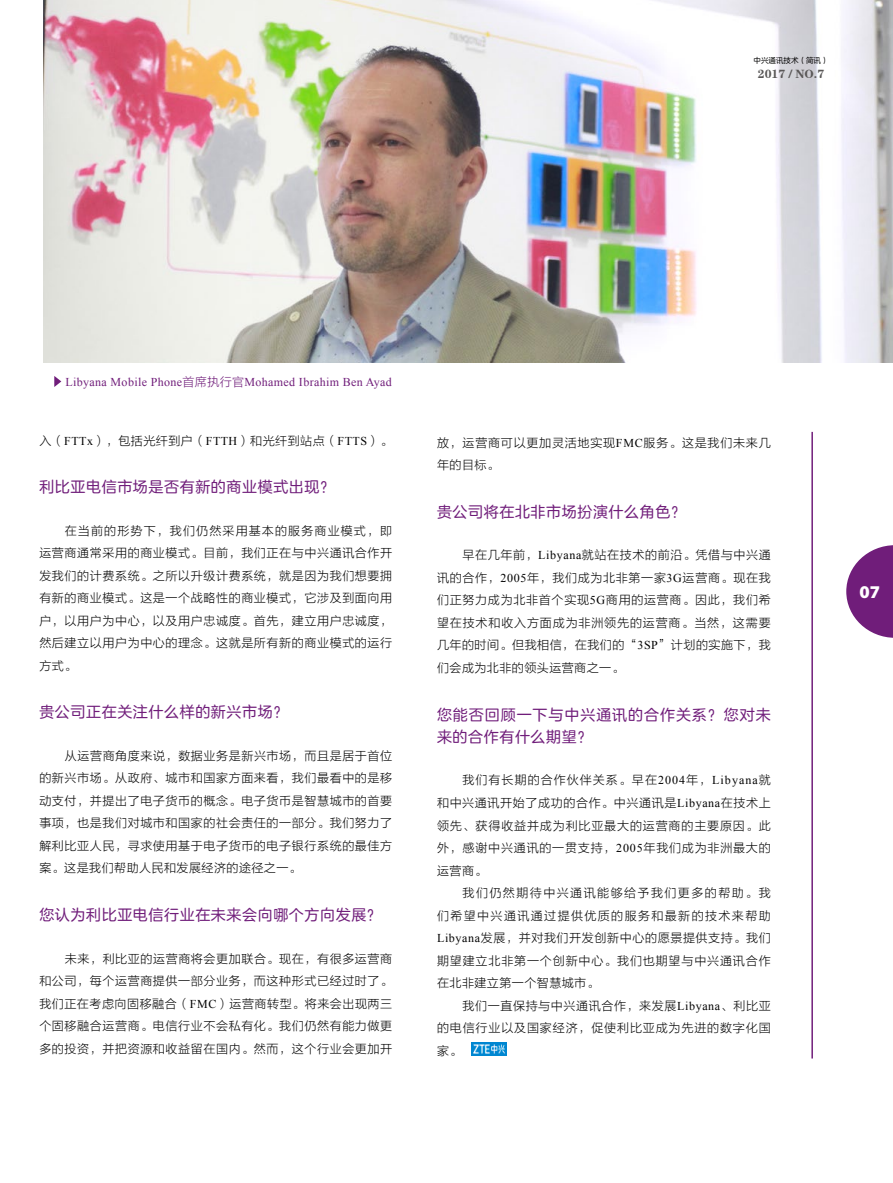
<style>
.page{position:relative;width:893px;height:1183px;background:#fff}
.page>*{position:absolute;margin:0;border:0;box-sizing:border-box;transform-origin:0 0}
.t1{font:900 18px "Myriad Pro";color:#fff}
.t2{font:15px "FZLANTY JW GB1 0";letter-spacing:.04em;color:#701d7a}
.t3{font:15px/22.5px "FZLANTY JW GB1 0";letter-spacing:.06em;color:#701d7a}
.t4{font:12px/22.5px "FZLTXHK GBK1 0";letter-spacing:.05em;color:#000;text-align:justify}
.t5{font:12px "Times New Roman";letter-spacing:.03em;color:#701d7a}
.t6{font:12px "FZCHYFW GB1 0";color:#595757}
.t7{font:7.5px "FZLANTY JW GB1 0";color:#000}
.s1{font-family:"FZLTXHK GBK1 0"}
.s2{font-family:"Times New Roman"}
</style>
<div class="page">
<img style="left:44px;top:0;width:849px;height:362px">
<svg style="left:846px;top:545px;width:47px;height:92px"></svg>
<hr style="left:811px;top:432px;width:2px;height:626px;background:#701d7a">
<svg style="left:54px;top:376px;width:7px;height:11px"></svg>
<img style="left:471px;top:1042px;width:36px;height:12px">
<p class="t7" style="left:754px;top:56px;width:76px">中兴通讯技术（简讯）</p>
<p class="t6" style="left:758px;top:66px;width:68px">2017 / NO.7</p>
<p class="t5" style="left:65px;top:374px;width:328px">Libyana Mobile Phone<span class="s1">首席执行官</span>Mohamed Ibrahim Ben Ayad</p>
<p class="t4" style="left:39px;top:429px;width:354px">入（<span class="s2">FTTx</span>），包括光纤到户（<span class="s2">FTTH</span>）和光纤到站点（<span class="s2">FTTS</span>）。</p>
<p class="t2" style="left:39px;top:478px;width:297px">利比亚电信市场是否有新的商业模式出现？</p>
<p class="t4" style="left:39px;top:519px;width:354px;text-indent:26px">在当前的形势下，我们仍然采用基本的服务商业模式，即运营商通常采用的商业模式。目前，我们正在与中兴通讯合作开发我们的计费系统。之所以升级计费系统，就是因为我们想要拥有新的商业模式。这是一个战略性的商业模式，它涉及到面向用户，以用户为中心，以及用户忠诚度。首先，建立用户忠诚度，然后建立以用户为中心的理念。这就是所有新的商业模式的运行方式。</p>
<p class="t2" style="left:39px;top:703px;width:251px">贵公司正在关注什么样的新兴市场？</p>
<p class="t4" style="left:39px;top:744px;width:354px;text-indent:26px">从运营商角度来说，数据业务是新兴市场，而且是居于首位的新兴市场。从政府、城市和国家方面来看，我们最看中的是移动支付，并提出了电子货币的概念。电子货币是智慧城市的首要事项，也是我们对城市和国家的社会责任的一部分。我们努力了解利比亚人民，寻求使用基于电子货币的电子银行系统的最佳方案。这是我们帮助人民和发展经济的途径之一。</p>
<p class="t2" style="left:39px;top:906px;width:344px">您认为利比亚电信行业在未来会向哪个方向发展？</p>
<p class="t4" style="left:39px;top:947px;width:354px;text-indent:26px">未来，利比亚的运营商将会更加联合。现在，有很多运营商和公司，每个运营商提供一部分业务，而这种形式已经过时了。我们正在考虑向固移融合（<span class="s2">FMC</span>）运营商转型。将来会出现两三个固移融合运营商。电信行业不会私有化。我们仍然有能力做更多的投资，并把资源和收益留在国内。然而，这个行业会更加开</p>
<p class="t4" style="left:437px;top:431px;width:335px">放，运营商可以更加灵活地实现<span class="s2">FMC</span>服务。这是我们未来几年的目标。</p>
<p class="t2" style="left:437px;top:503px;width:250px">贵公司将在北非市场扮演什么角色？</p>
<p class="t4" style="left:437px;top:544px;width:335px;text-indent:26px">早在几年前，<span class="s2">Libyana</span>就站在技术的前沿。凭借与中兴通讯的合作，<span class="s2">2005</span>年，我们成为北非第一家<span class="s2">3G</span>运营商。现在我们正努力成为北非首个实现<span class="s2">5G</span>商用的运营商。因此，我们希望在技术和收入方面成为非洲领先的运营商。当然，这需要几年的时间。但我相信，在我们的“<span class="s2">3SP</span>”计划的实施下，我们会成为北非的领头运营商之一。</p>
<p class="t3" style="left:437px;top:703px;width:335px">您能否回顾一下与中兴通讯的合作关系？您对未来的合作有什么期望？</p>
<p class="t4" style="left:437px;top:769px;width:335px;text-indent:26px">我们有长期的合作伙伴关系。早在<span class="s2">2004</span>年，<span class="s2">Libyana</span>就和中兴通讯开始了成功的合作。中兴通讯是<span class="s2">Libyana</span>在技术上领先、获得收益并成为利比亚最大的运营商的主要原因。此外，感谢中兴通讯的一贯支持，<span class="s2">2005</span>年我们成为非洲最大的运营商。</p>
<p class="t4" style="left:437px;top:881px;width:335px;text-indent:26px">我们仍然期待中兴通讯能够给予我们更多的帮助。我们希望中兴通讯通过提供优质的服务和最新的技术来帮助<span class="s2">Libyana</span>发展，并对我们开发创新中心的愿景提供支持。我们期望建立北非第一个创新中心。我们也期望与中兴通讯合作在北非建立第一个智慧城市。</p>
<p class="t4" style="left:437px;top:994px;width:335px;text-indent:26px">我们一直保持与中兴通讯合作，来发展<span class="s2">Libyana</span>、利比亚的电信行业以及国家经济，促使利比亚成为先进的数字化国家。</p>
<h1 class="t1" style="left:860px;top:581px;width:22px">07</h1>
</div>
